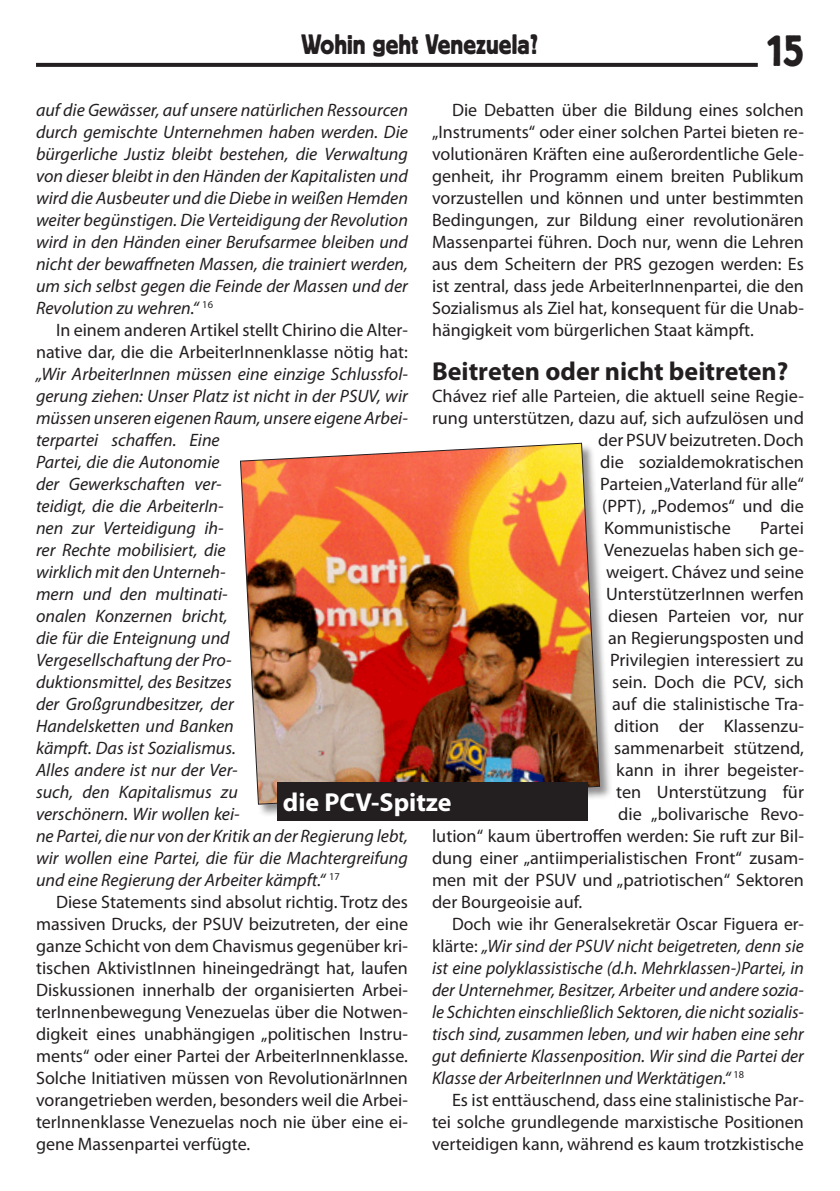
<style>
.page{position:relative;width:840px;height:1191px;background:#fff}
.page>*{position:absolute;margin:0;border:0;box-sizing:border-box;transform-origin:0 0}
.t1{font:44px "Block BE";color:#231f20;scale:.88 1}
.t2{font:28px "Block BE";color:#231f20;scale:.88 1}
.t3{font:700 26px "Myriad Pro";color:#231f20}
.t4{font:700 26px "Myriad Pro";color:#fff}
.t5{font:18px/22px "Myriad Pro";color:#231f20;text-align:justify}
.t6{font:italic 18px/22px "Myriad Pro";color:#231f20;text-align:justify}
.s1{font-style:normal}
</style>
<div class="page">
<svg style="left:36px;top:63px;width:721px;height:4px;fill:#231f20"></svg>
<div style="left:239px;top:442px;width:379px;height:380px;background:#231f20;opacity:.5"></div>
<img style="left:240px;top:443px;width:359px;height:361px">
<div style="left:277px;top:782px;width:310px;height:38px;background:#231f20"></div>
<svg style="left:279px;top:726px;width:175px;height:96px"></svg>
<h2 class="t2" style="left:301px;top:28px;width:270px">Wohin geht Venezuela?</h2>
<h1 class="t1" style="left:764px;top:26px;width:46px">15</h1>
<p class="t6" style="left:36px;top:99px;width:373px">auf die Gewässer, auf unsere natürlichen Ressourcen durch gemischte Unternehmen haben werden. Die bürgerliche Justiz bleibt bestehen, die Verwaltung von dieser bleibt in den Händen der Kapitalisten und wird die Ausbeuter und die Diebe in weißen Hemden weiter begünstigen. Die Verteidigung der Revolution wird in den Händen einer Berufsarmee bleiben und nicht der bewaffneten Massen, die trainiert werden, um sich selbst gegen die Feinde der Massen und der Revolution zu wehren.“ <sup>16</sup></p>
<p class="t5" style="left:36px;top:319px;width:373px;text-align:right">In einem anderen Artikel stellt Chirino die Alter&shy;native dar, die die ArbeiterInnenklasse nötig hat:</p>
<p class="t6" style="left:36px;top:363px;width:373px;text-align:left">„Wir ArbeiterInnen müssen eine einzige Schlussfol&shy;gerung ziehen: Unser Platz ist nicht in der PSUV, wir müssen unseren eigenen Raum, unsere eigene Arbei&shy;terpartei schaffen. Eine<br>Partei, die die Autonomie<br>der Gewerkschaften ver-<br>teidigt, die die ArbeiterIn-<br>nen zur Verteidigung ih-<br>rer Rechte mobilisiert, die<br>wirklich mit den Unterneh-<br>mern und den multinati-<br>onalen Konzernen bricht,<br>die für die Enteignung und<br>Vergesellschaftung der Pro-<br>duktionsmittel, des Besitzes<br>der Großgrundbesitzer, der<br>Handelsketten und Banken<br>kämpft. Das ist Sozialismus.<br>Alles andere ist nur der Ver-<br>such, den Kapitalismus zu<br>verschönern. Wir wollen kei-<br>ne Partei, die nur von der Kritik an der Regierung lebt, wir wollen eine Partei, die für die Machtergreifung und eine Regierung der Arbeiter kämpft.“ <sup>17</sup></p>
<p class="t5" style="left:36px;top:891px;width:373px;text-indent:20px">Diese Statements sind absolut richtig. Trotz des massiven Drucks, der PSUV beizutreten, der eine ganze Schicht von dem Chavismus gegenüber kri&shy;tischen AktivistInnen hineingedrängt hat, laufen Diskussionen innerhalb der organisierten Arbei&shy;terInnenbewegung Venezuelas über die Notwen&shy;digkeit eines unabhängigen „politischen Instru&shy;ments“ oder einer Partei der ArbeiterInnenklasse.<br>Solche Initiativen müssen von RevolutionärInnen vorangetrieben werden, besonders weil die Arbei&shy;terInnenklasse Venezuelas noch nie über eine ei&shy;gene Massenpartei verfügte.</p>
<p class="t5" style="left:432px;top:99px;width:373px;text-indent:20px">Die Debatten über die Bildung eines solchen „Instruments“ oder einer solchen Partei bieten re&shy;volutionären Kräften eine außerordentliche Gele&shy;genheit, ihr Programm einem breiten Publikum vorzustellen und können und unter bestimmten Bedingungen, zur Bildung einer revolutionären Massenpartei führen. Doch nur, wenn die Lehren aus dem Scheitern der PRS gezogen werden: Es ist zentral, dass jede ArbeiterInnenpartei, die den Sozialismus als Ziel hat, konsequent für die Unab&shy;hängigkeit vom bürgerlichen Staat kämpft.</p>
<h3 class="t3" style="left:432px;top:354px;width:358px">Beitreten oder nicht beitreten?</h3>
<p class="t5" style="left:432px;top:385px;width:373px">Chávez rief alle Parteien, die aktuell seine Regie-</p>
<p class="t5" style="left:432px;top:407px;width:373px">rung unterstützen, dazu auf, sich aufzulösen und</p>
<p class="t5" style="left:598px;top:429px;width:207px">der PSUV beizutreten. Doch</p>
<p class="t5" style="left:600px;top:451px;width:205px">die sozialdemokratischen</p>
<p class="t5" style="left:600px;top:473px;width:205px">Parteien „Vaterland für alle“</p>
<p class="t5" style="left:602px;top:495px;width:203px">(PPT), „Podemos“ und die</p>
<p class="t5" style="left:604px;top:517px;width:128px">Kommunistische</p>
<p class="t5" style="left:759px;top:517px;width:45px">Partei</p>
<p class="t5" style="left:604px;top:539px;width:201px">Venezuelas haben sich ge-</p>
<p class="t5" style="left:606px;top:561px;width:199px">weigert. Chávez und seine</p>
<p class="t5" style="left:606px;top:583px;width:199px">UnterstützerInnen werfen</p>
<p class="t5" style="left:608px;top:605px;width:197px">diesen Parteien vor, nur</p>
<p class="t5" style="left:608px;top:627px;width:197px">an Regierungsposten und</p>
<p class="t5" style="left:610px;top:649px;width:195px">Privilegien interessiert zu</p>
<p class="t5" style="left:612px;top:671px;width:193px">sein. Doch die PCV, sich</p>
<p class="t5" style="left:612px;top:693px;width:193px">auf die stalinistische Tra-</p>
<p class="t5" style="left:614px;top:715px;width:191px">dition der Klassenzu-</p>
<p class="t5" style="left:614px;top:737px;width:191px">sammenarbeit stützend,</p>
<p class="t5" style="left:616px;top:759px;width:189px">kann in ihrer begeister-</p>
<p class="t5" style="left:616px;top:781px;width:189px">ten Unterstützung für</p>
<p class="t5" style="left:618px;top:803px;width:187px">die „bolivarische Revo-</p>
<p class="t5" style="left:432px;top:825px;width:373px">lution“ kaum übertroffen werden: Sie ruft zur Bil-</p>
<p class="t5" style="left:432px;top:847px;width:373px">dung einer „antiimperialistischen Front“ zusam-</p>
<p class="t5" style="left:432px;top:869px;width:373px">men mit der PSUV und „patriotischen“ Sektoren</p>
<p class="t5" style="left:432px;top:891px;width:152px">der Bourgeoisie auf.</p>
<p class="t5" style="left:452px;top:913px;width:353px">Doch wie ihr Generalsekretär Oscar Figuera er-</p>
<p class="t6" style="left:432px;top:935px;width:373px"><span class="s1">klärte:</span> „Wir sind der PSUV nicht beigetreten, denn sie</p>
<p class="t6" style="left:432px;top:957px;width:373px">ist eine polyklassistische (d.h. Mehrklassen-)Partei, in</p>
<p class="t6" style="left:432px;top:979px;width:373px">der Unternehmer, Besitzer, Arbeiter und andere sozia-</p>
<p class="t6" style="left:432px;top:1001px;width:373px">le Schichten einschließlich Sektoren, die nicht sozialis-</p>
<p class="t6" style="left:432px;top:1023px;width:373px">tisch sind, zusammen leben, und wir haben eine sehr</p>
<p class="t6" style="left:432px;top:1045px;width:373px">gut definierte Klassenposition. Wir sind die Partei der</p>
<p class="t6" style="left:432px;top:1067px;width:313px">Klasse der ArbeiterInnen und Werktätigen.“ <sup>18</sup></p>
<p class="t5" style="left:452px;top:1089px;width:353px">Es ist enttäuschend, dass eine stalinistische Par-</p>
<p class="t5" style="left:432px;top:1111px;width:373px">tei solche grundlegende marxistische Positionen</p>
<p class="t5" style="left:432px;top:1133px;width:373px">verteidigen kann, während es kaum trotzkistische</p>
<h3 class="t4" style="left:283px;top:785px;width:170px">die PCV-Spitze</h3>
</div>
